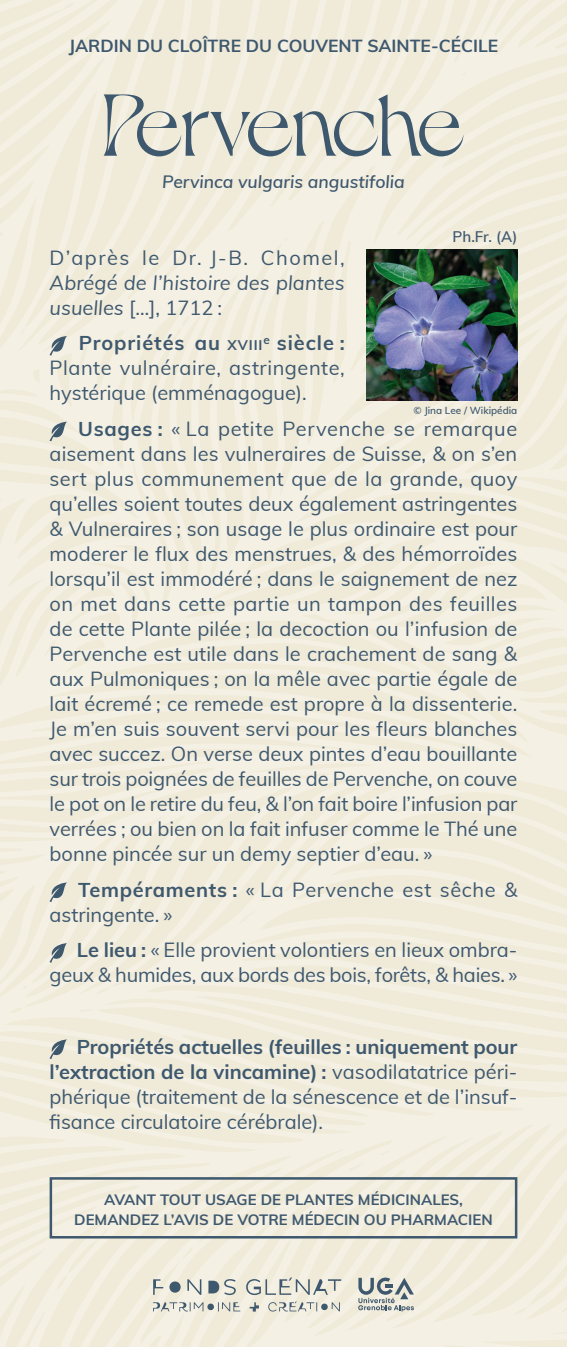
<style>
.page{position:relative;width:567px;height:1347px;background:#fff}
.page>*{position:absolute;margin:0;border:0;box-sizing:border-box;transform-origin:0 0}
.t1{font:87.5px "Dahlia";letter-spacing:-.03em;color:#3e586e}
.t2{font:20px/25px "Muli";color:#3e586e;text-align:justify}
.t3{font:20px/25px "Muli";letter-spacing:.03em;color:#3e586e}
.t4{font:italic 20px/25px "Muli";letter-spacing:.005em;color:#3e586e}
.t5{font:20px "Muli";letter-spacing:.075em;color:#3e586e}
.t6{font:700 17.5px "Muli";color:#3e586e}
.t7{font:italic 600 17.5px "Muli";color:#3e586e}
.t8{font:700 15px/20px "Muli";color:#3e586e;text-align:center}
.t9{font:600 15px "Muli";color:#3e586e}
.t10{font:600 10px "Muli";color:#3e586e}
.s1{font-style:normal}
.s2{font-weight:700}
.s3{font-weight:700;font-size:14px}
</style>
<div class="page">
<div style="left:0;top:0;width:567px;height:1346px;background:#f1ecdc"></div>
<svg style="left:0;top:0;width:108px;height:114px;background:#f1ecdd"></svg>
<svg style="left:50px;top:336px;width:17px;height:19px"></svg>
<svg style="left:50px;top:421px;width:17px;height:20px"></svg>
<svg style="left:50px;top:882px;width:17px;height:20px"></svg>
<svg style="left:50px;top:943px;width:17px;height:19px"></svg>
<svg style="left:50px;top:1039px;width:17px;height:20px"></svg>
<img style="left:366px;top:249px;width:151px;height:151px">
<div style="left:50px;top:1177px;width:467px;height:61px;border:2px solid #3e586e"></div>
<svg style="left:153px;top:1302px;width:87px;height:9px"></svg>
<svg style="left:268px;top:1301px;width:72px;height:10px"></svg>
<div style="left:207px;top:1303px;width:7px;height:7px;background:#3e586e;border-radius:50%"></div>
<div style="left:321px;top:1303px;width:7px;height:7px;background:#3e586e;border-radius:50%"></div>
<div style="left:169px;top:1281px;width:12px;height:11px;background:#3e586e;border-radius:50%"></div>
<svg style="left:250px;top:1302px;width:9px;height:9px"></svg>
<svg style="left:187px;top:1277px;width:154px;height:18px;background:#caccc5"></svg>
<svg style="left:153px;top:1279px;width:10px;height:15px"></svg>
<svg style="left:358px;top:1276px;width:56px;height:35px;background:#b8bdb9"></svg>
<p class="t6" style="left:69px;top:34px;width:431px">JARDIN DU CLOÎTRE DU COUVENT SAINTE-CÉCILE</p>
<h1 class="t1" style="left:103px;top:93px;width:363px">Pervenche</h1>
<p class="t7" style="left:162px;top:170px;width:244px">Pervinca vulgaris angustifolia</p>
<p class="t9" style="left:453px;top:227px;width:66px">Ph.Fr. (A)</p>
<p class="t5" style="left:50px;top:244px;width:297px">D’après le Dr. J-B. Chomel,</p>
<p class="t4" style="left:50px;top:269px;width:297px">Abrégé de l’histoire des plantes usuelles <span class="s1">[…], 1712 :</span></p>
<p class="t2" style="left:50px;top:330px;width:297px;text-indent:29px"><span class="s2">Propriétés au</span> <span class="s3">XVIII</span><sup>e</sup> <span class="s2">siècle :<br></span>Plante vulnéraire, astringente, hystérique (emménagogue).</p>
<p class="t2" style="left:50px;top:416px;width:469px;text-indent:29px"><span class="s2">Usages :</span> « La petite Pervenche se remarque aisement dans les vulneraires de Suisse, &amp; on s’en sert plus communement que de la grande, quoy qu’elles soient toutes deux également astringentes &amp; Vulneraires ; son usage le plus ordinaire est pour moderer le flux des menstrues, &amp; des hémorroïdes lorsqu’il est immodéré ; dans le saignement de nez on met dans cette partie un tampon des feuilles de cette Plante pilée ; la decoction ou l’infusion de Pervenche est utile dans le crachement de sang &amp; aux Pulmoniques ; on la mêle avec partie égale de lait écremé ; ce remede est propre à la dissenterie.<br>Je m’en suis souvent servi pour les fleurs blanches avec succez. On verse deux pintes d’eau bouillante sur trois poignées de feuilles de Pervenche, on couve le pot on le retire du feu, &amp; l’on fait boire l’infusion par verrées ; ou bien on la fait infuser comme le Thé une bonne pincée sur un demy septier d’eau. »</p>
<p class="t3" style="left:50px;top:876px;width:469px;text-indent:29px"><span class="s2">Tempéraments :</span> « La Pervenche est sêche &amp; astringente. »</p>
<p class="t2" style="left:50px;top:937px;width:469px;text-align:right"><span class="s2">Le lieu :</span> « Elle provient volontiers en lieux ombra&shy;geux &amp; humides, aux bords des bois, forêts, &amp; haies. »</p>
<p class="t10" style="left:413px;top:404px;width:105px">© Jina Lee / Wikipédia</p>
<p class="t2" style="left:50px;top:1033px;width:469px;text-indent:27px"><span class="s2">Propriétés actuelles (feuilles : uniquement pour l’extraction de la vincamine) :</span> vasodilatatrice péri&shy;phérique (traitement de la sénescence et de l’insuf&shy;fisance circulatoire cérébrale).</p>
<p class="t8" style="left:74px;top:1189px;width:420px">AVANT TOUT USAGE DE PLANTES MÉDICINALES,<br>DEMANDEZ L’AVIS DE VOTRE MÉDECIN OU PHARMACIEN</p>
</div>
